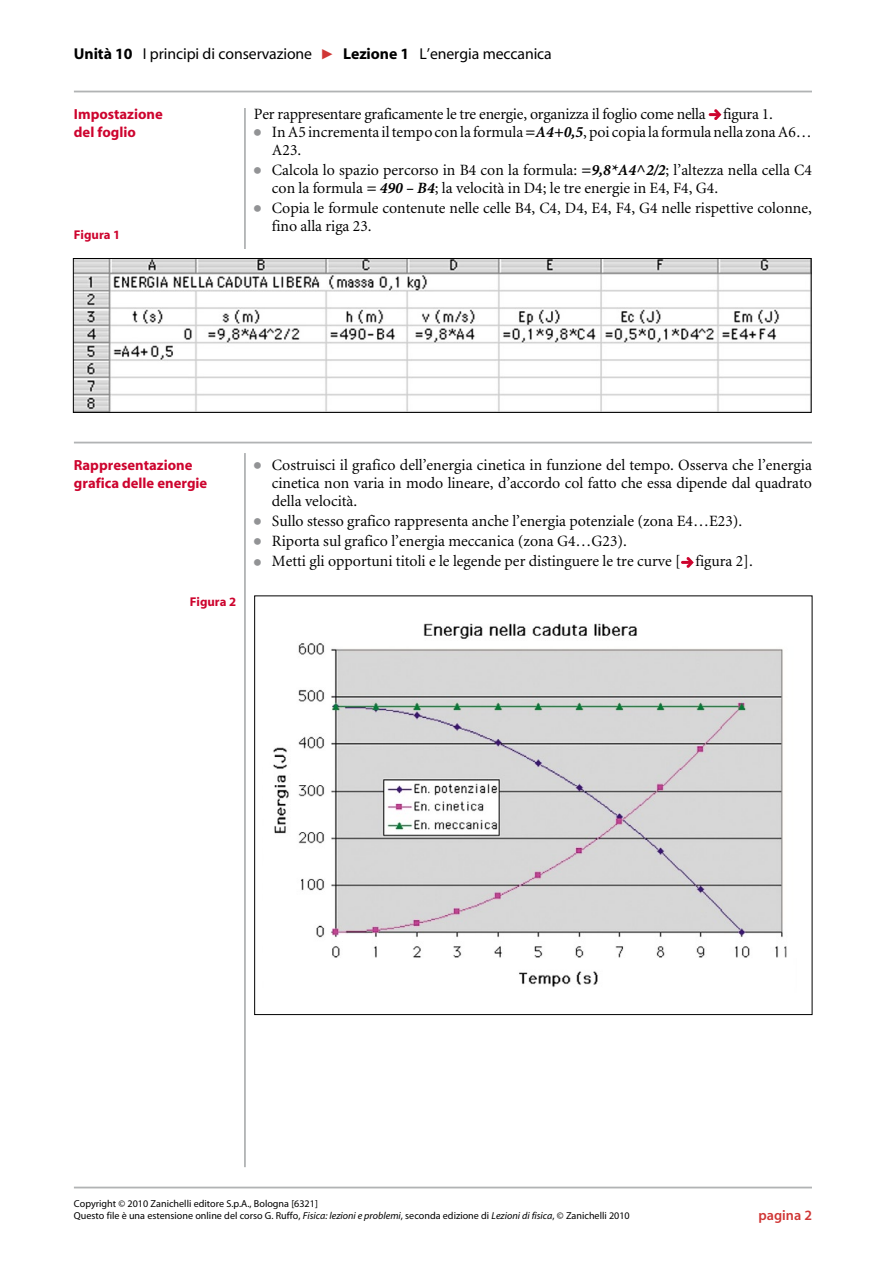
<style>
.page{position:relative;width:893px;height:1263px;background:#fff}
.page>*{position:absolute;margin:0;border:0;box-sizing:border-box;transform-origin:0 0}
.t1{font:15.75px/18px "Ar Minion";color:#000}
.t2{font:15.75px "BY Myriad";letter-spacing:-.005em;color:#000}
.t3{font:700 14.7px "BY Myriad";color:#cd042e}
.t4{font:600 14.25px "BY Myriad";color:#d03635}
.t5{font:700 12.75px "BY Myriad";color:#cd042e}
.t6{font:10.2px/12.3px "BY Myriad";color:#000}
.s1{font-weight:700}
.s2{font-family:"Universal Newswith Comm Pi";font-size:13.5px;color:#929395}
.s3{font-weight:700;font-style:italic}
.s4{font-style:italic}
</style>
<div class="page">
<hr style="left:74px;top:1187px;width:738px;height:1px;background:#b1b3b4">
<hr style="left:244px;top:108px;width:2px;height:1059px;background:#b1b3b4">
<svg style="left:74px;top:90px;width:738px;height:3px"></svg>
<hr style="left:74px;top:91px;width:738px;height:1px;background:#b1b3b4">
<svg style="left:709px;top:109px;width:12px;height:11px"></svg>
<svg style="left:74px;top:436px;width:738px;height:17px"></svg>
<hr style="left:74px;top:442px;width:738px;height:1px;background:#b1b3b4">
<svg style="left:681px;top:557px;width:13px;height:11px"></svg>
<img style="left:273px;top:623px;width:514px;height:365px">
<div style="left:16px;top:249px;width:808px;height:187px;background:#fff"></div>
<img style="left:75px;top:260px;width:734px;height:151px">
<div style="left:73px;top:258px;width:738px;height:155px;border:1px solid #000"></div>
<p class="t2" style="left:74px;top:45px;width:240px"><span class="s1">Unità 10</span> I principi di conservazione</p>
<p class="t2" style="left:343px;top:45px;width:210px"><span class="s1">Lezione 1</span> L’energia meccanica</p>
<p class="t3" style="left:74px;top:106px;width:90px">Impostazione</p>
<p class="t1" style="left:254px;top:105px;width:520px">Per rappresentare graficamente le tre energie, organizza il foglio come nella figura 1.</p>
<p class="t3" style="left:74px;top:124px;width:63px">del foglio</p>
<p class="t1" style="left:272px;top:123px;width:542px;text-indent:-18px"><span class="s2">●</span> InA5 incrementa iltempo con la formula<span class="s1">=</span><span class="s3">A4+0,5</span>, poi copia la formula nella zonaA6…<br>A23.</p>
<p class="t1" style="left:272px;top:161px;width:542px;text-indent:-18px"><span class="s2">●</span> Calcola lo spazio percorso in B4 con la formula: <span class="s1">=</span><span class="s3">9,8*A4^2/2</span>; l’altezza nella cella C4 con la formula <span class="s3">= 490 – B4</span>; la velocità in D4; le tre energie in E4, F4, G4.</p>
<p class="t1" style="left:272px;top:199px;width:542px;text-indent:-18px"><span class="s2">●</span> Copia le formule contenute nelle celle B4, C4, D4, E4, F4, G4 nelle rispettive colonne, fino alla riga 23.</p>
<p class="t5" style="left:74px;top:228px;width:48px">Figura 1</p>
<p class="t3" style="left:74px;top:457px;width:120px">Rappresentazione</p>
<p class="t1" style="left:254px;top:456px;width:559px"><span class="s2">●</span> Costruisci il grafico dell’energia cinetica in funzione del tempo. Osserva che l’energia</p>
<p class="t3" style="left:74px;top:475px;width:135px">grafica delle energie</p>
<p class="t1" style="left:272px;top:474px;width:542px">cinetica non varia in modo lineare, d’accordo col fatto che essa dipende dal quadrato della velocità.</p>
<p class="t1" style="left:254px;top:512px;width:490px"><span class="s2">●</span> Sullo stesso grafico rappresenta anche l’energia potenziale (zona E4…E23).</p>
<p class="t1" style="left:254px;top:532px;width:375px"><span class="s2">●</span> Riporta sul grafico l’energia meccanica (zona G4…G23).</p>
<p class="t1" style="left:254px;top:553px;width:500px"><span class="s2">●</span> Metti gli opportuni titoli e le legende per distinguere le tre curve [ figura 2].</p>
<p class="t5" style="left:190px;top:595px;width:48px">Figura 2</p>
<p class="t6" style="left:74px;top:1198px;width:557px">Copyright © 2010 Zanichelli editore S.p.A., Bologna [6321]<br>Questo file è una estensione online del corso G. Ruffo, <span class="s4">Fisica: lezioni e problemi</span>, seconda edizione di <span class="s4">Lezioni di fisica</span>, © Zanichelli 2010</p>
<p class="t4" style="left:758px;top:1208px;width:55px">pagina 2</p>
</div>
